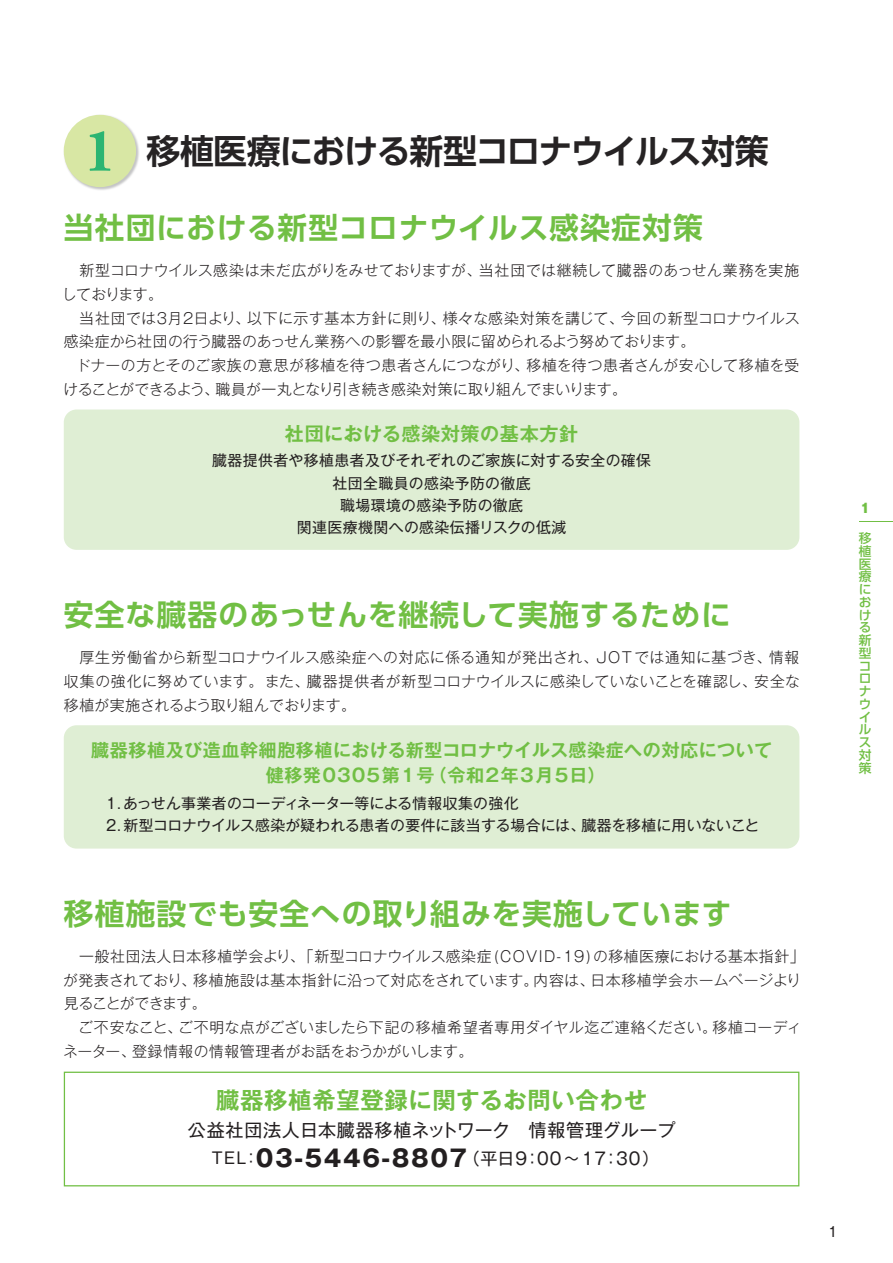
<style>
.page{position:relative;width:893px;height:1263px;background:#fff}
.page>*{position:absolute;margin:0;border:0;box-sizing:border-box;transform-origin:0 0}
.t1{font:700 61.65px "Adobe Garamond Pro";color:#2bb572}
.タイトル1{font:700 34.05px "UD Shin Go Pro De";letter-spacing:-.04em;color:#262324}
.本文-Q_A{font:700 29.7px "UD Shin Go Pro De";letter-spacing:.03em;color:#71bf44}
.本文-Q_A-2{font:700 23.4px "Gothic MB101 Pro De";letter-spacing:.03em;color:#71bf44}
.本文-Q_A-3{font:700 23.4px "Gothic MB101 Pro";letter-spacing:.065em;color:#231f20}
.本文-Q_A-4{font:700 19.2px "Gothic MB101 Pro De";letter-spacing:.03em;color:#71bf44}
.本文-Q_A-5{font:700 18px "Gothic MB101 Pro De";letter-spacing:.03em;color:#71bf44}
.本文-Q_A-6{font:18px "Gothic MB101 Pro";letter-spacing:.035em;color:#231f20}
.本文-Q_A-7{font:700 18px "Gothic MB101 Pro De";letter-spacing:.08em;color:#71bf44}
.本文-Q_A-8{font:700 18px "Gothic MB101 Pro De";letter-spacing:.055em;color:#71bf44}
.本文-Q_A-9{font:16.95px "Gothic MB101 Pro";letter-spacing:.065em;color:#231f20}
.本文-Q_A-10{font:15.9px "Gothic MB101 Pro";color:#231f20}
.本文-Q_A-11{font:300 14.85px/23.9px "Gothic MB101 Pro";letter-spacing:.015em;color:#231f20}
.本文-Q_A-12{font:14.85px "Gothic MB101 Pro";letter-spacing:.02em;color:#231f20}
.本文-Q_A-13{font:300 14.85px/23.9px "Gothic MB101 Pro";letter-spacing:.04em;color:#231f20;text-align:right}
.本文-Q_A-14{font:300 14.85px/23.9px "Gothic MB101 Pro";letter-spacing:.035em;color:#231f20}
.本文-Q_A-15{font:300 14.85px/23.9px "Gothic MB101 Pro";letter-spacing:-.005em;color:#231f20}
.本文-Q_A-16{font:300 14.85px "Gothic MB101 Pro";letter-spacing:.045em;color:#231f20}
.本文-Q_A-17{font:14.85px "Gothic MB101 Pro";color:#231f20}
.本文-Q_A-18{font:300 14.85px/23.9px "Gothic MB101 Pro";letter-spacing:-.04em;color:#231f20}
.本文-Q_A-19{font:300 14.85px "Gothic MB101 Pro";letter-spacing:-.015em;color:#231f20}
.本文-Q_A-20{font:14.85px "Gothic MB101 Pro";letter-spacing:-.005em;color:#231f20}
.本文-Q_A-21{font:300 14.85px "Gothic MB101 Pro";letter-spacing:-.06em;color:#231f20}
.t2{font:13.8px "Gothic MB101 Pro";color:#231f20}
.t3{font:500 12.75px/12.8px "UD Shin Go Pro";color:#71bf44}
.t4{font:800 12.75px "Gothic MB101 Pro";color:#71bf44}
.t5{font:800 12.75px "Gothic MB101 Pro";color:#71bf44;scale:4.3 1}
.s1{font-weight:400;font-size:15.9px}
</style>
<div class="page">
<div style="left:63px;top:114px;width:76px;height:76px;background:#6c6d70;opacity:.4"></div>
<div style="left:64px;top:115px;width:72px;height:72px;background:#d8e7a4;border-radius:50%"></div>
<div style="left:64px;top:409px;width:735px;height:141px;background:#dfeed4;border-radius:13px"></div>
<div style="left:64px;top:725px;width:735px;height:123px;background:#dfeed4;border-radius:13px"></div>
<div style="left:64px;top:1071px;width:735px;height:115px;border:1px solid #71bf44"></div>
<p class="t1" style="left:84px;top:115px;width:34px">1</p>
<p class="タイトル1" style="left:147px;top:123px;width:624px">移植医療における新型コロナウイルス対策</p>
<p class="本文-Q_A" style="left:64px;top:203px;width:641px">当社団における新型コロナウイルス感染症対策</p>
<p class="本文-Q_A-16" style="left:479px;top:258px;width:322px">当社団では継続して臓器のあっせん業務を実施</p>
<p class="本文-Q_A-15" style="left:62px;top:256px;width:421px">　新型コロナウイルス感染は未だ広がりをみせておりますが、しております。</p>
<p class="本文-Q_A-11" style="left:443px;top:304px;width:183px">様々な感染対策を講じて、</p>
<p class="本文-Q_A-16" style="left:247px;top:306px;width:200px">以下に示す基本方針に則り、</p>
<p class="本文-Q_A-19" style="left:621px;top:306px;width:180px">今回の新型コロナウイルス</p>
<p class="本文-Q_A-11" style="left:64px;top:304px;width:633px">　当社団では３月２日より、<br>感染症から社団の行う臓器のあっせん業務への影響を最小限に留められるよう努めております。</p>
<p class="本文-Q_A-11" style="left:526px;top:351px;width:275px">移植を待つ患者さんが安心して移植を受</p>
<p class="本文-Q_A-11" style="left:216px;top:351px;width:413px;text-indent:-140px">ドナーの方とそのご家族の意思が移植を待つ患者さんにつながり、<br>職員が一丸となり引き続き感染対策に取り組んでまいります。</p>
<p class="本文-Q_A-21" style="left:63px;top:377px;width:157px">けることができるよう、</p>
<p class="本文-Q_A-4" style="left:285px;top:418px;width:295px">社団における感染対策の基本方針</p>
<p class="本文-Q_A-12" style="left:212px;top:448px;width:441px">臓器提供者や移植患者及びそれぞれのご家族に対する安全の確保</p>
<p class="本文-Q_A-12" style="left:333px;top:470px;width:199px">社団全職員の感染予防の徹底</p>
<p class="本文-Q_A-12" style="left:340px;top:493px;width:184px">職場環境の感染予防の徹底</p>
<p class="本文-Q_A-12" style="left:297px;top:515px;width:271px">関連医療機関への感染伝播リスクの低減</p>
<p class="本文-Q_A" style="left:64px;top:591px;width:668px">安全な臓器のあっせんを継続して実施するために</p>
<p class="本文-Q_A-14" style="left:754px;top:643px;width:48px;text-indent:-690px">　厚生労働省から新型コロナウイルス感染症への対応に係る通知が発出され、JOTでは通知に基づき、<br>安全な</p>
<p class="本文-Q_A-11" style="left:769px;top:643px;width:32px">情報</p>
<p class="本文-Q_A-11" style="left:307px;top:667px;width:451px">臓器提供者が新型コロナウイルスに感染していないことを確認し、</p>
<p class="本文-Q_A-11" style="left:64px;top:667px;width:294px">収集の強化に努めています。また、<br>移植が実施されるよう取り組んでおります。</p>
<p class="本文-Q_A-5" style="left:91px;top:735px;width:682px">臓器移植及び造血幹細胞移植における新型コロナウイルス感染症への対応について</p>
<p class="本文-Q_A-7" style="left:429px;top:760px;width:178px">（令和2年3月5日(</p>
<p class="本文-Q_A-8" style="left:266px;top:760px;width:170px">健移発0305第1号</p>
<p class="本文-Q_A-12" style="left:106px;top:791px;width:414px">1.あっせん事業者のコーディネーター等による情報収集の強化</p>
<p class="本文-Q_A-17" style="left:106px;top:813px;width:480px">2.新型コロナウイルス感染が疑われる患者の要件に該当する場合には、</p>
<p class="本文-Q_A-20" style="left:582px;top:813px;width:179px">臓器を移植に用いないこと</p>
<p class="本文-Q_A" style="left:64px;top:889px;width:669px">移植施設でも安全への取り組みを実施しています</p>
<p class="本文-Q_A-13" style="left:64px;top:942px;width:742px">　一般社団法人日本移植学会より、「新型コロナウイルス感染症(COVID-19)の移植医療における基本指針「日本移植学会ホームページより</p>
<p class="本文-Q_A-11" style="left:193px;top:966px;width:347px">移植施設は基本指針に沿って対応をされています。</p>
<p class="本文-Q_A-18" style="left:63px;top:966px;width:145px">が発表されており、見ることができます。</p>
<p class="本文-Q_A-11" style="left:533px;top:966px;width:62px">内容は、</p>
<p class="本文-Q_A-11" style="left:178px;top:1013px;width:540px">ご不明な点がございましたら下記の移植希望者専用ダイヤル迄ご連絡ください。</p>
<p class="本文-Q_A-11" style="left:712px;top:1013px;width:91px">移植コーディ</p>
<p class="本文-Q_A-11" style="left:132px;top:1013px;width:343px;text-indent:-68px">　ご不安なこと、<br>登録情報の情報管理者がお話をおうかがいします。</p>
<p class="本文-Q_A-11" style="left:63px;top:1037px;width:74px">ネーター、</p>
<p class="本文-Q_A-2" style="left:216px;top:1080px;width:433px">臓器移植希望登録に関するお問い合わせ</p>
<p class="本文-Q_A-6" style="left:188px;top:1115px;width:489px">公益社団法人日本臓器移植ネットワーク　情報管理グループ</p>
<p class="本文-Q_A-9" style="left:463px;top:1144px;width:198px">（平日9：00~17：30(</p>
<p class="本文-Q_A-3" style="left:243px;top:1138px;width:226px"><span class="s1">：</span>03-5446-8807</p>
<p class="本文-Q_A-10" style="left:212px;top:1145px;width:36px">TEL</p>
<p class="t4" style="left:860px;top:497px;width:8px">1</p>
<p class="t3" style="left:859px;top:531px;width:14px">移植医療における新型コロナウイルス対策</p>
<p class="t5" style="left:859px;top:511px;width:14px">│</p>
<p class="t2" style="left:828px;top:1220px;width:11px">1</p>
</div>
